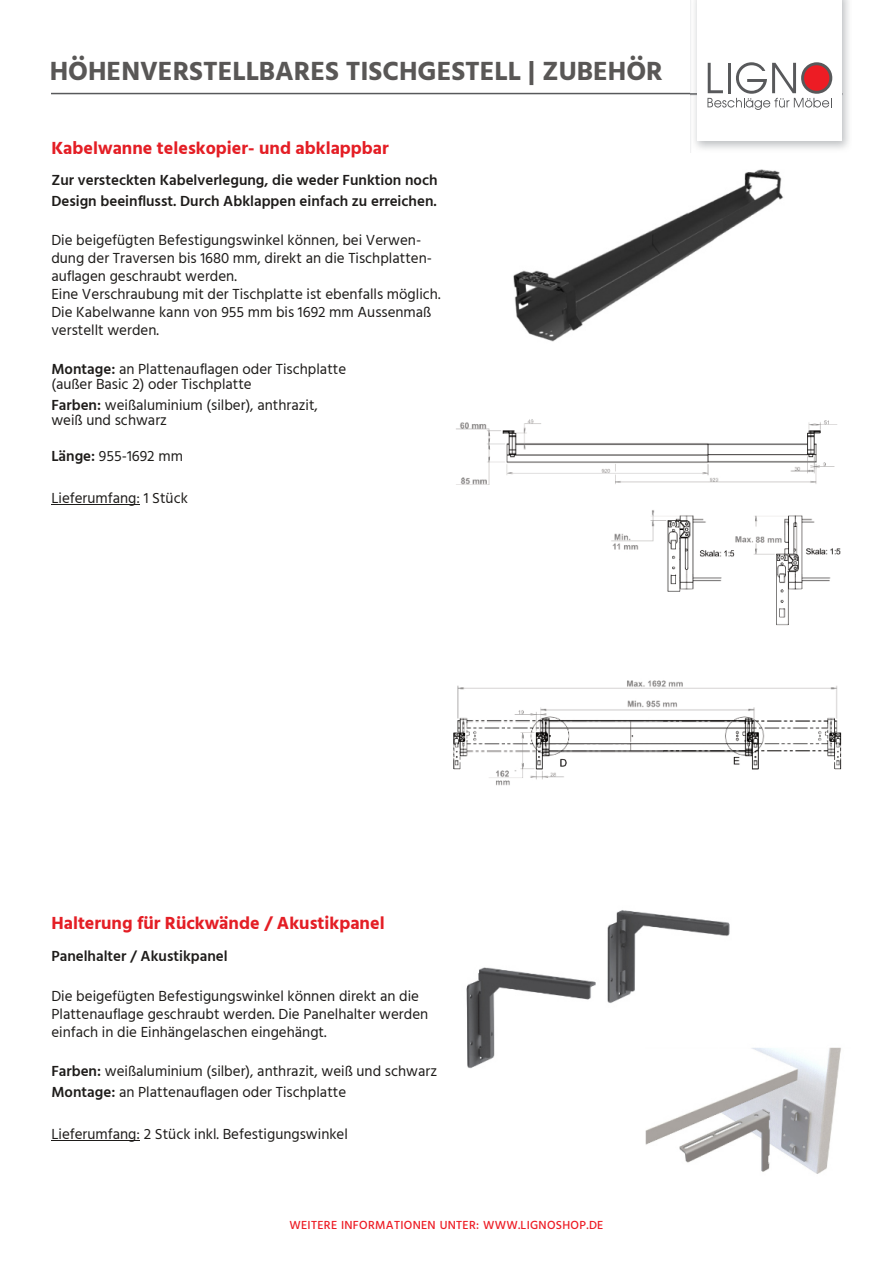
<style>
.page{position:relative;width:893px;height:1263px;background:#fff}
.page>*{position:absolute;margin:0;border:0;box-sizing:border-box;transform-origin:0 0}
.t1{font:700 27px "Hind";color:#595756}
.t2{font:700 18px "Hind";color:#e41e25}
.t3{font:15px/18px "Hind";color:#1e1c1a}
.t4{font:600 15px/21px "Hind";color:#1e1c1a}
.t5{font:500 12px "Hind";letter-spacing:.025em;color:#ed1c24}
.s1{font-weight:600}
</style>
<div class="page">
<img style="left:513px;top:169px;width:271px;height:173px">
<hr style="left:51px;top:93px;width:791px;height:1px;background:#58595b">
<img style="left:690px;top:0;width:159px;height:152px">
<div style="left:697px;top:0;width:145px;height:141px;background:#fff"></div>
<svg style="left:707px;top:62px;width:125px;height:48px"></svg>
<hr style="left:51px;top:1140px;width:89px;height:1px;background:#1e1c1a">
<hr style="left:51px;top:505px;width:89px;height:1px;background:#1e1c1a">
<img style="left:466px;top:910px;width:264px;height:159px">
<img style="left:453px;top:419px;width:389px;height:367px">
<img style="left:640px;top:1008px;width:201px;height:166px">
<h1 class="t1" style="left:50px;top:55px;width:615px">HÖHENVERSTELLBARES TISCHGESTELL | ZUBEHÖR</h1>
<p class="t2" style="left:51px;top:137px;width:339px">Kabelwanne teleskopier- und abklappbar</p>
<p class="t4" style="left:51px;top:170px;width:388px">Zur versteckten Kabelverlegung, die weder Funktion noch<br>Design beeinflusst. Durch Abklappen einfach zu erreichen.</p>
<p class="t3" style="left:51px;top:232px;width:391px">Die beigefügten Befestigungswinkel können, bei Verwen&shy;dung der Traversen bis 1680 mm, direkt an die Tischplatten&shy;auflagen geschraubt werden.<br>Eine Verschraubung mit der Tischplatte ist ebenfalls möglich.<br>Die Kabelwanne kann von 955 mm bis 1692 mm Aussenmaß verstellt werden.</p>
<p class="t3" style="left:51px;top:363px;width:296px;line-height:15px"><span class="s1">Montage:</span> an Plattenauflagen oder Tischplatte (außer Basic 2) oder Tischplatte</p>
<p class="t3" style="left:51px;top:399px;width:268px;line-height:15px"><span class="s1">Farben:</span> weißaluminium (silber), anthrazit, weiß und schwarz</p>
<p class="t3" style="left:51px;top:448px;width:133px"><span class="s1">Länge:</span> 955-1692 mm</p>
<p class="t3" style="left:51px;top:490px;width:138px">Lieferumfang: 1 Stück</p>
<p class="t2" style="left:51px;top:912px;width:335px">Halterung für Rückwände / Akustikpanel</p>
<p class="t4" style="left:51px;top:945px;width:178px">Panelhalter / Akustikpanel</p>
<p class="t3" style="left:51px;top:988px;width:378px">Die beigefügten Befestigungswinkel können direkt an die<br>Plattenauflage geschraubt werden. Die Panelhalter werden einfach in die Einhängelaschen eingehängt.</p>
<p class="t3" style="left:51px;top:1061px;width:387px;line-height:21px"><span class="s1">Farben:</span> weißaluminium (silber), anthrazit, weiß und schwarz<br><span class="s1">Montage:</span> an Plattenauflagen oder Tischplatte</p>
<p class="t3" style="left:51px;top:1126px;width:298px">Lieferumfang: 2 Stück inkl. Befestigungswinkel</p>
<p class="t5" style="left:289px;top:1217px;width:315px">WEITERE INFORMATIONEN UNTER: WWW.LIGNOSHOP.DE</p>
</div>
